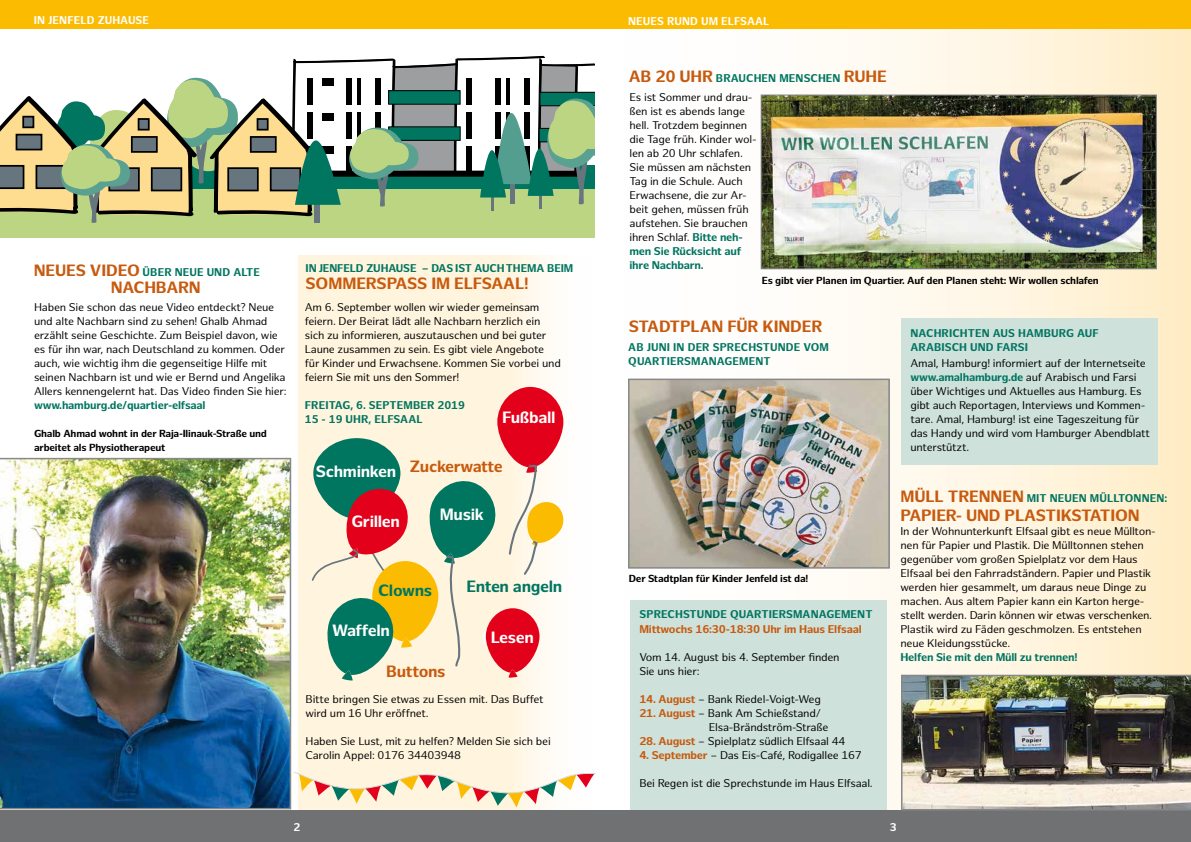
<style>
.page{position:relative;width:1191px;height:842px;background:#fff}
.page>*{position:absolute;margin:0;border:0;box-sizing:border-box;transform-origin:0 0}
.t1{font:700 16px "Hamburg Sans";letter-spacing:-.01em;color:#c75a0e}
.t2{font:700 16px "Hamburg Sans";letter-spacing:-.02em;color:#fff}
.t3{font:700 16px "Hamburg Sans";letter-spacing:-.02em;color:#007560}
.t4{font:700 16px "Hamburg Sans";letter-spacing:-.03em;color:#c75a0e}
.t5{font:11px/14px "Hamburg Sans";letter-spacing:-.02em;color:#000}
.t6{font:700 11px/14px "Hamburg Sans";letter-spacing:.01em;color:#007560}
.t7{font:700 11px "Hamburg Sans";letter-spacing:-.02em;color:#007560}
.t8{font:700 11px "Hamburg Sans";letter-spacing:.01em;color:#fff}
.t9{font:700 11px "Hamburg Sans";letter-spacing:-.02em;color:#c75a0e}
.t10{font:700 11px "Hamburg Sans";letter-spacing:-.01em;color:#007560}
.t11{font:700 10px/14px "Hamburg Sans";letter-spacing:-.02em;color:#000}
.s1{font-size:16px;color:#c75a0e}
.s2{font-weight:700;color:#007560}
.s3{font-weight:700;color:#c75a0e}
</style>
<div class="page">
<div style="left:298px;top:255px;width:298px;height:577px;background:linear-gradient(to right,#fff1d4,#fffbf3)"></div>
<div style="left:595px;top:17px;width:596px;height:825px;background:linear-gradient(to right,#fff,#ffefcd)"></div>
<div style="left:0;top:0;width:1191px;height:28px;background:#fabb00"></div>
<div style="left:0;top:810px;width:1191px;height:32px;background:#707172"></div>
<img style="left:0;top:458px;width:291px;height:351px">
<img style="left:901px;top:675px;width:290px;height:135px">
<img style="left:631px;top:382px;width:256px;height:184px">
<div style="left:628px;top:379px;width:262px;height:190px;border:2px solid #87888a"></div>
<img style="left:762px;top:97px;width:393px;height:170px">
<div style="left:760px;top:95px;width:397px;height:174px;border:1px solid #87888a"></div>
<div style="left:629px;top:600px;width:257px;height:209px;background:#cee1db"></div>
<div style="left:900px;top:318px;width:257px;height:147px;background:#cee1db"></div>
<svg style="left:310px;top:387px;width:256px;height:294px;background:#cfbba2"></svg>
<div style="left:0;top:189px;width:595px;height:48px;background:#bcd582"></div>
<div style="left:595px;top:52px;width:26px;height:205px;background:#fff"></div>
<svg style="left:294px;top:771px;width:302px;height:37px"></svg>
<svg style="left:0;top:56px;width:595px;height:167px"></svg>
<p class="t8" style="left:34px;top:14px;width:117px">IN JENFELD ZUHAUSE</p>
<p class="t8" style="left:628px;top:14px;width:143px">NEUES RUND UM ELFSAAL</p>
<p class="t6" style="left:34px;top:265px;width:228px"><span class="s1">NEUES VIDEO</span> ÜBER NEUE UND ALTE</p>
<h1 class="t1" style="left:111px;top:278px;width:92px">NACHBARN</h1>
<p class="t5" style="left:34px;top:301px;width:254px">Haben Sie schon das neue Video entdeckt? Neue und alte Nachbarn sind zu sehen! Ghalb Ahmad erzählt seine Geschichte. Zum Beispiel davon, wie es für ihn war, nach Deutschland zu kommen. Oder auch, wie wichtig ihm die gegenseitige Hilfe mit seinen Nachbarn ist und wie er Bernd und Angelika Allers kennengelernt hat. Das Video finden Sie hier:</p>
<p class="t7" style="left:34px;top:399px;width:173px">www.hamburg.de/quartier-elfsaal</p>
<p class="t11" style="left:34px;top:426px;width:234px">Ghalb Ahmad wohnt in der Raja-Ilinauk-Straße und arbeitet als Physiotherapeut</p>
<p class="t10" style="left:305px;top:262px;width:269px">IN JENFELD ZUHAUSE – DAS IST AUCH THEMA BEIM</p>
<h1 class="t1" style="left:306px;top:274px;width:225px">SOMMERSPASS IM ELFSAAL!</h1>
<p class="t5" style="left:305px;top:301px;width:258px">Am 6. September wollen wir wieder gemeinsam feiern. Der Beirat lädt alle Nachbarn herzlich ein sich zu informieren, auszutauschen und bei guter Laune zusammen zu sein. Es gibt viele Angebote für Kinder und Erwachsene. Kommen Sie vorbei und feiern Sie mit uns den Sommer!</p>
<p class="t6" style="left:305px;top:399px;width:162px">FREITAG, 6. SEPTEMBER 2019<br>15 - 19 UHR, ELFSAAL</p>
<h1 class="t2" style="left:502px;top:408px;width:55px">Fußball</h1>
<h1 class="t2" style="left:316px;top:462px;width:82px">Schminken</h1>
<h1 class="t2" style="left:351px;top:512px;width:50px">Grillen</h1>
<h1 class="t4" style="left:410px;top:457px;width:94px">Zuckerwatte</h1>
<h1 class="t2" style="left:440px;top:505px;width:46px">Musik</h1>
<h1 class="t3" style="left:378px;top:581px;width:56px">Clowns</h1>
<h1 class="t2" style="left:332px;top:621px;width:59px">Waffeln</h1>
<h1 class="t1" style="left:386px;top:662px;width:61px">Buttons</h1>
<h1 class="t3" style="left:466px;top:577px;width:97px">Enten angeln</h1>
<h1 class="t2" style="left:491px;top:628px;width:45px">Lesen</h1>
<h1 class="t2" style="left:482px;top:629px;width:46px">Musik</h1>
<p class="t5" style="left:305px;top:693px;width:240px">Bitte bringen Sie etwas zu Essen mit. Das Buffet wird um 16 Uhr eröffnet.</p>
<p class="t5" style="left:305px;top:735px;width:247px">Haben Sie Lust, mit zu helfen? Melden Sie sich bei<br>Carolin Appel: 0176 34403948</p>
<p class="t6" style="left:629px;top:71px;width:259px"><span class="s1">AB 20 UHR</span> BRAUCHEN MENSCHEN <span class="s1">RUHE</span></p>
<p class="t5" style="left:629px;top:91px;width:129px">Es ist Sommer und drau&shy;ßen ist es abends lange hell. Trotzdem beginnen die Tage früh. Kinder wol&shy;len ab 20 Uhr schlafen.<br>Sie müssen am nächsten<br>Tag in die Schule. Auch<br>Erwachsene, die zur Ar&shy;beit gehen, müssen früh aufstehen. Sie brauchen ihren Schlaf. <span class="s2">Bitte neh&shy;men Sie Rücksicht auf ihre Nachbarn.</span></p>
<p class="t11" style="left:762px;top:274px;width:338px">Es gibt vier Planen im Quartier. Auf den Planen steht: Wir wollen schlafen</p>
<h1 class="t1" style="left:629px;top:317px;width:195px">STADTPLAN FÜR KINDER</h1>
<p class="t6" style="left:628px;top:341px;width:202px">AB JUNI IN DER SPRECHSTUNDE VOM<br>QUARTIERSMANAGEMENT</p>
<p class="t11" style="left:629px;top:572px;width:181px">Der Stadtplan für Kinder Jenfeld ist da!</p>
<p class="t6" style="left:639px;top:608px;width:235px">SPRECHSTUNDE QUARTIERSMANAGEMENT</p>
<p class="t9" style="left:639px;top:623px;width:224px">Mittwochs 16:30-18:30 Uhr im Haus Elfsaal</p>
<p class="t5" style="left:639px;top:651px;width:202px">Vom 14. August bis 4. September finden<br>Sie uns hier:</p>
<p class="t5" style="left:639px;top:693px;width:183px"><span class="s3">14. August</span> – Bank Riedel-Voigt-Weg</p>
<p class="t5" style="left:709px;top:707px;width:121px;text-indent:-69px"><span class="s3">21. August</span> – Bank Am Schießstand/<br>Elsa-Brändström-Straße</p>
<p class="t5" style="left:639px;top:735px;width:207px"><span class="s3">28. August</span> – Spielplatz südlich Elfsaal 44</p>
<p class="t5" style="left:639px;top:749px;width:224px"><span class="s3">4. September</span> – Das Eis-Café, Rodigallee 167</p>
<p class="t5" style="left:639px;top:777px;width:235px">Bei Regen ist die Sprechstunde im Haus Elfsaal.</p>
<p class="t6" style="left:910px;top:327px;width:190px">NACHRICHTEN AUS HAMBURG AUF<br>ARABISCH UND FARSI</p>
<p class="t5" style="left:910px;top:357px;width:241px">Amal, Hamburg! informiert auf der Internetseite <span class="s2">www.amalhamburg.de</span> auf Arabisch und Farsi über Wichtiges und Aktuelles aus Hamburg. Es gibt auch Reportagen, Interviews und Kommen&shy;tare. Amal, Hamburg! ist eine Tageszeitung für das Handy und wird vom Hamburger Abendblatt unterstützt.</p>
<p class="t6" style="left:900px;top:491px;width:268px"><span class="s1">MÜLL TRENNEN</span> MIT NEUEN MÜLLTONNEN:</p>
<h1 class="t1" style="left:900px;top:506px;width:241px">PAPIER- UND PLASTIKSTATION</h1>
<p class="t5" style="left:900px;top:525px;width:257px">In der Wohnunterkunft Elfsaal gibt es neue Müllton&shy;nen für Papier und Plastik. Die Mülltonnen stehen gegenüber vom großen Spielplatz vor dem Haus Elfsaal bei den Fahrradständern. Papier und Plastik werden hier gesammelt, um daraus neue Dinge zu machen. Aus altem Papier kann ein Karton herge&shy;stellt werden. Darin können wir etwas verschenken.<br>Plastik wird zu Fäden geschmolzen. Es entstehen neue Kleidungsstücke.</p>
<p class="t7" style="left:900px;top:651px;width:179px">Helfen Sie mit den Müll zu trennen!</p>
<p class="t8" style="left:294px;top:820px;width:8px">2</p>
<p class="t8" style="left:890px;top:820px;width:8px">3</p>
</div>
